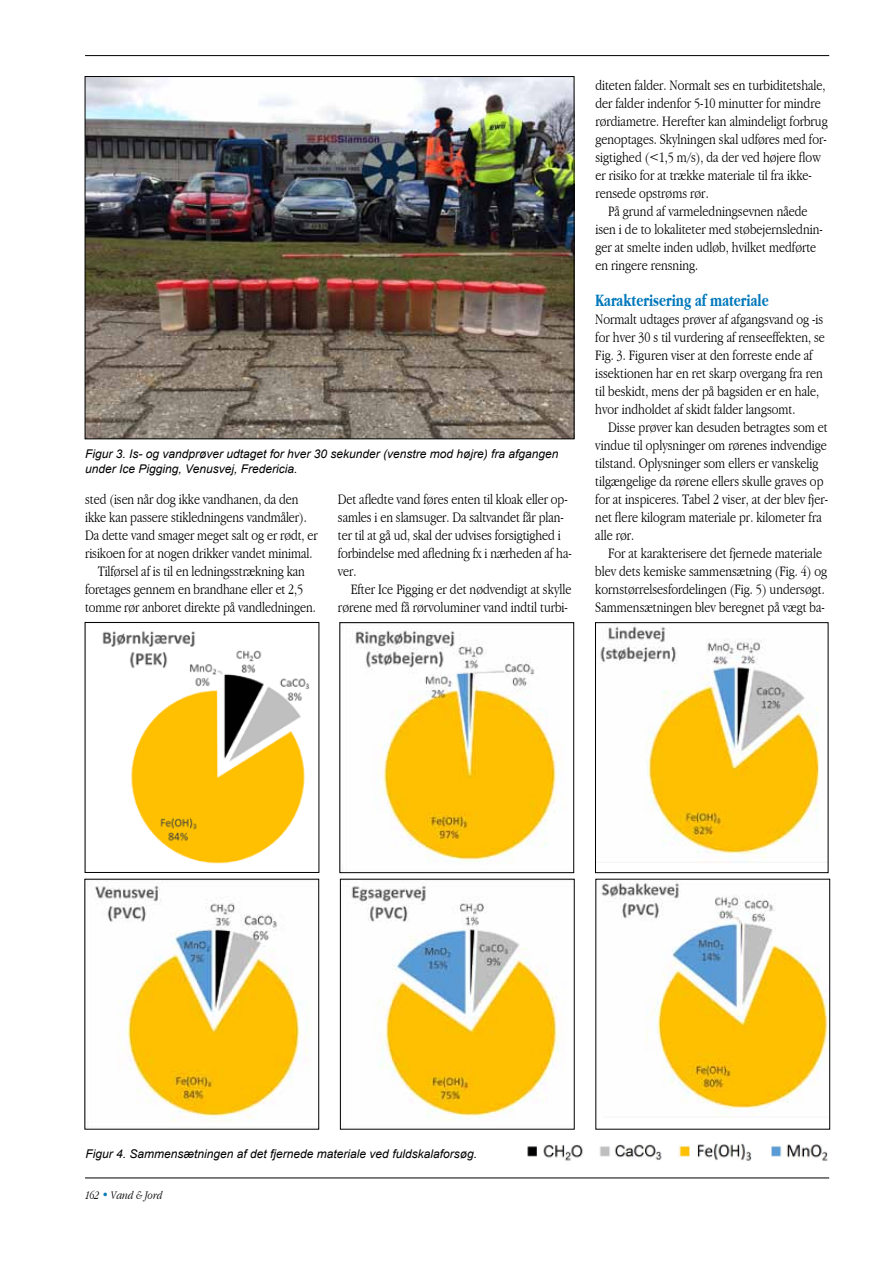
<style>
.page{position:relative;width:893px;height:1263px;background:#fff}
.page>*{position:absolute;margin:0;border:0;box-sizing:border-box;transform-origin:0 0}
.t1{font:700 condensed 18px "Garamond";color:#0078bb;scale:.9 1}
.t2{font:300 condensed 15px/18px "Garamond";color:#000}
.t3{font:italic 12px/15px "Arial";color:#000}
.t4{font:italic 300 condensed 12px "Garamond";color:#000}
.s1{color:#0079bc}
</style>
<div class="page">
<hr style="left:85px;top:1177px;width:744px;height:1px;background:#000">
<svg style="left:85px;top:1177px;width:18px;height:2px"></svg>
<svg style="left:109px;top:1177px;width:60px;height:2px"></svg>
<hr style="left:85px;top:55px;width:744px;height:1px;background:#000">
<img style="left:87px;top:78px;width:485px;height:359px">
<img style="left:102px;top:631px;width:208px;height:233px">
<div style="left:85px;top:622px;width:234px;height:251px;border:1px solid #000"></div>
<img style="left:351px;top:885px;width:214px;height:235px">
<img style="left:355px;top:630px;width:204px;height:234px">
<div style="left:340px;top:622px;width:234px;height:251px;border:1px solid #000"></div>
<img style="left:87px;top:881px;width:221px;height:246px">
<img style="left:601px;top:882px;width:227px;height:234px">
<img style="left:600px;top:624px;width:219px;height:238px">
<div style="left:595px;top:622px;width:233px;height:251px;border:1px solid #000"></div>
<img style="left:527px;top:1143px;width:301px;height:18px">
<p class="t3" style="left:85px;top:447px;width:475px">Figur 3. Is- og vandprøver udtaget for hver 30 sekunder (venstre mod højre) fra afgangen under Ice Pigging, Venusvej, Fredericia.</p>
<p class="t2" style="left:85px;top:490px;width:215px">sted (isen når dog ikke vandhanen, da den</p>
<p class="t2" style="left:85px;top:508px;width:223px">ikke kan passere stikledningens vandmåler).</p>
<p class="t2" style="left:85px;top:526px;width:234px">Da dette vand smager meget salt og er rødt, er</p>
<p class="t2" style="left:85px;top:544px;width:229px">risikoen for at nogen drikker vandet minimal.</p>
<p class="t2" style="left:98px;top:562px;width:209px">Tilførsel af is til en ledningsstrækning kan</p>
<p class="t2" style="left:85px;top:580px;width:220px">foretages gennem en brandhane eller et 2,5</p>
<p class="t2" style="left:85px;top:598px;width:232px">tomme rør anboret direkte på vandledningen.</p>
<p class="t2" style="left:338px;top:490px;width:235px">Det afledte vand føres enten til kloak eller op&shy;samles i en slamsuger. Da saltvandet får plan&shy;ter til at gå ud, skal der udvises forsigtighed i forbindelse med afledning fx i nærheden af ha&shy;ver.</p>
<p class="t2" style="left:338px;top:580px;width:235px;text-align:right">Efter Ice Pigging er det nødvendigt at skylle rørene med få rørvoluminer vand indtil turbi-</p>
<p class="t2" style="left:595px;top:76px;width:234px">diteten falder. Normalt ses en turbiditetshale, der falder indenfor 5-10 minutter for mindre rørdiametre. Herefter kan almindeligt forbrug genoptages. Skylningen skal udføres med for&shy;sigtighed (&lt;1,5 m/s), da der ved højere flow er risiko for at trække materiale til fra ikke&shy;rensede opstrøms rør.</p>
<p class="t2" style="left:595px;top:202px;width:229px;text-indent:13px">På grund af varmeledningsevnen nåede isen i de to lokaliteter med støbejernslednin&shy;ger at smelte inden udløb, hvilket medførte en ringere rensning.</p>
<p class="t1" style="left:595px;top:290px;width:194px">Karakterisering af materiale</p>
<p class="t2" style="left:595px;top:310px;width:231px">Normalt udtages prøver af afgangsvand og -is for hver 30 s til vurdering af renseeffekten, se Fig. 3. Figuren viser at den forreste ende af issektionen har en ret skarp overgang fra ren til beskidt, mens der på bagsiden er en hale, hvor indholdet af skidt falder langsomt.</p>
<p class="t2" style="left:595px;top:418px;width:234px;text-indent:13px">Disse prøver kan desuden betragtes som et vindue til oplysninger om rørenes indvendige tilstand. Oplysninger som ellers er vanskelig tilgængelige da rørene ellers skulle graves op for at inspiceres. Tabel 2 viser, at der blev fjer&shy;net flere kilogram materiale pr. kilometer fra alle rør.</p>
<p class="t2" style="left:595px;top:544px;width:233px;text-align:center">For at karakterisere det fjernede materiale blev dets kemiske sammensætning (Fig. 4) og kornstørrelsesfordelingen (Fig. 5) undersøgt.<br>Sammensætningen blev beregnet på vægt ba-</p>
<p class="t3" style="left:86px;top:1147px;width:393px">Figur 4. Sammensætningen af det fjernede materiale ved fuldskalaforsøg.</p>
<p class="t4" style="left:85px;top:1189px;width:79px">162 <span class="s1">•</span> Vand &amp; Jord</p>
</div>
